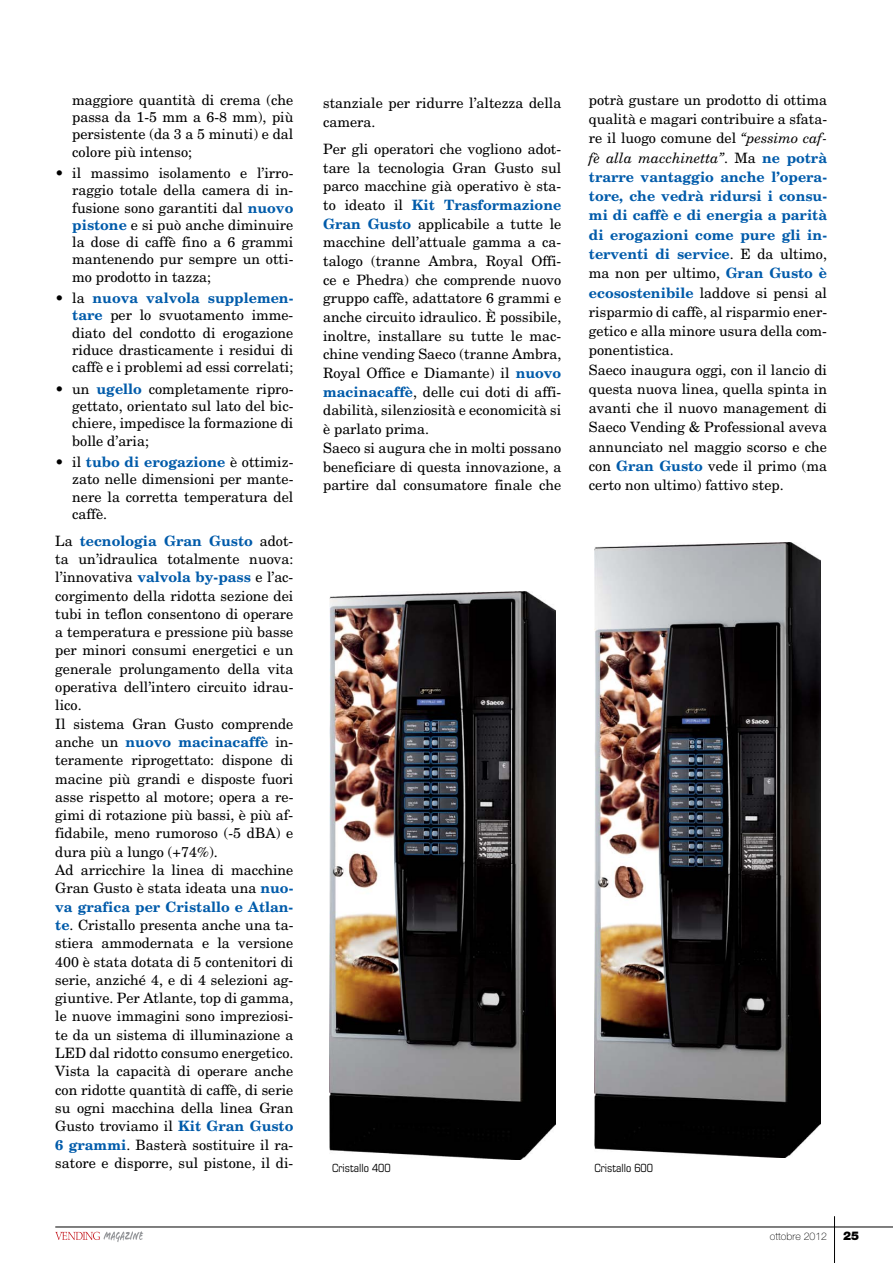
<style>
.page{position:relative;width:893px;height:1263px;background:#fff}
.page>*{position:absolute;margin:0;border:0;box-sizing:border-box;transform-origin:0 0}
.t1{font:14.25px/18.3px "New Century Schlbk";color:#000;text-align:justify}
.t2{font:900 12px "Helvetica Neue";color:#000}
.t3{font:condensed 11.25px "Eurostile";color:#000}
.t4{font:100 10.5px "Helvetica Neue";color:#000}
.s1{font-weight:700;color:#005baa}
.s2{font-style:italic}
</style>
<div class="page">
<svg style="left:55px;top:1231px;width:88px;height:11px"></svg>
<hr style="left:55px;top:1227px;width:838px;height:1px;background:#000">
<hr style="left:834px;top:1216px;width:1px;height:47px;background:#000">
<img style="left:329px;top:592px;width:227px;height:567px">
<img style="left:594px;top:543px;width:226px;height:614px">
<p class="t1" style="left:72px;top:91px;width:223px;line-height:17.2px">maggiore quantità di crema (che passa da 1-5 mm a 6-8 mm), più persistente (da 3 a 5 minuti) e dal colore più intenso;</p>
<p class="t1" style="left:72px;top:164px;width:223px;line-height:17.2px;text-indent:-17px">• il massimo isolamento e l’irro&shy;raggio totale della camera di in&shy;fusione sono garantiti dal <span class="s1">nuovo pistone</span> e si può anche diminuire la dose di caffè fino a 6 grammi mantenendo pur sempre un otti&shy;mo prodotto in tazza;</p>
<p class="t1" style="left:72px;top:289px;width:223px;line-height:17.2px;text-indent:-17px">• la <span class="s1">nuova valvola supplemen&shy;tare</span> per lo svuotamento imme&shy;diato del condotto di erogazione riduce drasticamente i residui di caffè e i problemi ad essi correlati;</p>
<p class="t1" style="left:72px;top:380px;width:223px;line-height:17.2px;text-indent:-17px">• un <span class="s1">ugello</span> completamente ripro&shy;gettato, orientato sul lato del bic&shy;chiere, impedisce la formazione di bolle d’aria;</p>
<p class="t1" style="left:72px;top:453px;width:223px;line-height:17.2px;text-indent:-17px">• il <span class="s1">tubo di erogazione</span> è ottimiz&shy;zato nelle dimensioni per mante&shy;nere la corretta temperatura del caffè.</p>
<p class="t1" style="left:55px;top:531px;width:240px;text-align:left">La <span class="s1">tecnologia Gran Gusto</span> adot&shy;ta un’idraulica totalmente nuova: l’innovativa <span class="s1">valvola by-pass</span> e l’ac&shy;corgimento della ridotta sezione dei tubi in teflon consentono di operare a temperatura e pressione più basse per minori consumi energetici e un generale prolungamento della vita operativa dell’intero circuito idrau&shy;lico.<br>Il sistema Gran Gusto comprende anche un <span class="s1">nuovo macinacaffè</span> in&shy;teramente riprogettato: dispone di macine più grandi e disposte fuori asse rispetto al motore; opera a re&shy;gimi di rotazione più bassi, è più af&shy;fidabile, meno rumoroso (-5 dBA) e dura più a lungo (+74%).<br>Ad arricchire la linea di macchine Gran Gusto è stata ideata una <span class="s1">nuo&shy;va grafica per Cristallo e Atlan&shy;te</span>. Cristallo presenta anche una ta&shy;stiera ammodernata e la versione 400 è stata dotata di 5 contenitori di serie, anziché 4, e di 4 selezioni ag&shy;giuntive. Per Atlante, top di gamma, le nuove immagini sono impreziosi&shy;te da un sistema di illuminazione a LED dal ridotto consumo energetico.<br>Vista la capacità di operare anche con ridotte quantità di caffè, di serie su ogni macchina della linea Gran Gusto troviamo il <span class="s1">Kit Gran Gusto 6 grammi</span>. Basterà sostituire il ra&shy;satore e disporre, sul pistone, il di-</p>
<p class="t1" style="left:323px;top:94px;width:240px;line-height:18.8px">stanziale per ridurre l’altezza della camera.</p>
<p class="t1" style="left:323px;top:139px;width:240px;line-height:18.8px;text-align:left">Per gli operatori che vogliono adot&shy;tare la tecnologia Gran Gusto sul parco macchine già operativo è sta&shy;to ideato il <span class="s1">Kit Trasformazione Gran Gusto</span> applicabile a tutte le macchine dell’attuale gamma a ca&shy;talogo (tranne Ambra, Royal Offi&shy;ce e Phedra) che comprende nuovo gruppo caffè, adattatore 6 grammi e anche circuito idraulico. È possibile, inoltre, installare su tutte le mac&shy;chine vending Saeco (tranne Ambra, Royal Office e Diamante) il <span class="s1">nuovo macinacaffè</span>, delle cui doti di affi&shy;dabilità, silenziosità e economicità si è parlato prima.<br>Saeco si augura che in molti possano beneficiare di questa innovazione, a partire dal consumatore finale che</p>
<p class="t1" style="left:589px;top:90px;width:240px;line-height:19.2px;text-align:left">potrà gustare un prodotto di ottima qualità e magari contribuire a sfata&shy;re il luogo comune del <span class="s2">“pessimo caf&shy;fè alla macchinetta”</span>. Ma <span class="s1">ne potrà trarre vantaggio anche l’opera&shy;tore, che vedrà ridursi i consu&shy;mi di caffè e di energia a parità di erogazioni come pure gli in&shy;terventi di service</span>. E da ultimo, ma non per ultimo, <span class="s1">Gran Gusto è ecosostenibile</span> laddove si pensi al risparmio di caffè, al risparmio ener&shy;getico e alla minore usura della com&shy;ponentistica.<br>Saeco inaugura oggi, con il lancio di questa nuova linea, quella spinta in avanti che il nuovo management di Saeco Vending &amp; Professional aveva annunciato nel maggio scorso e che con <span class="s1">Gran Gusto</span> vede il primo (ma certo non ultimo) fattivo step.</p>
<p class="t3" style="left:332px;top:1161px;width:60px">Cristallo 400</p>
<p class="t3" style="left:594px;top:1161px;width:60px">Cristallo 600</p>
<p class="t4" style="left:770px;top:1230px;width:59px">ottobre 2012</p>
<p class="t2" style="left:843px;top:1229px;width:18px">25</p>
</div>
